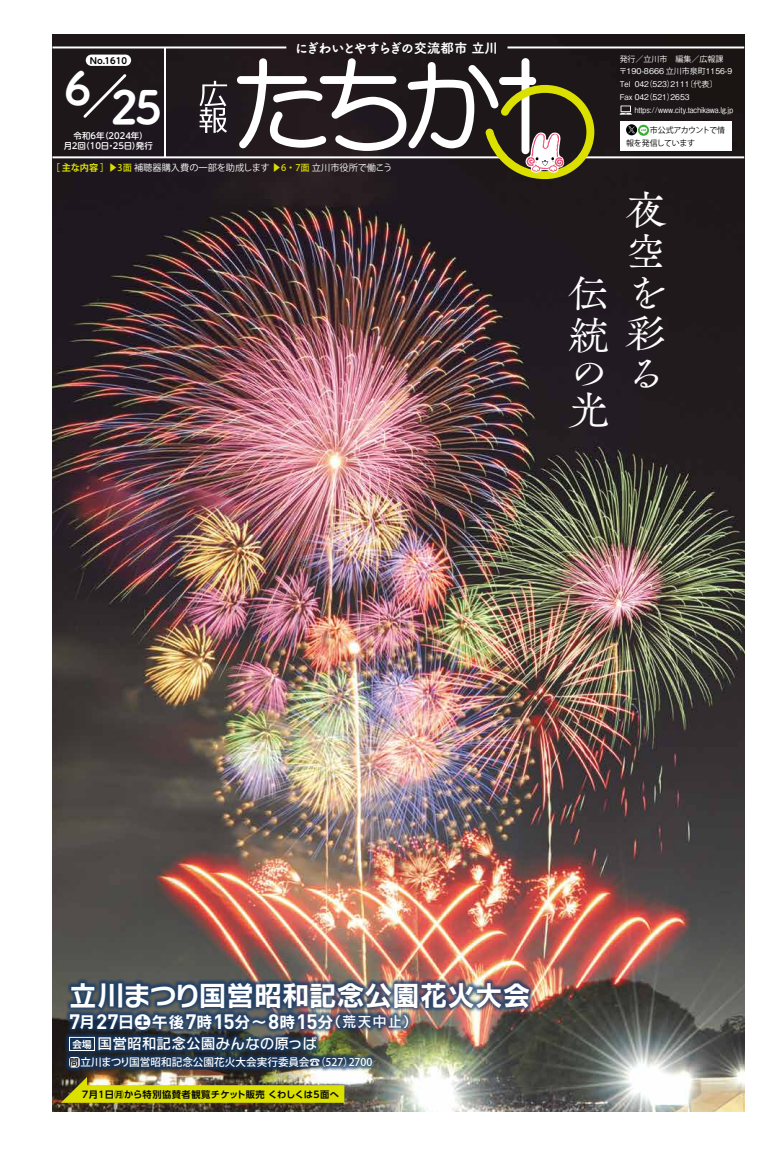
<style>
.page{position:relative;width:774px;height:1151px;background:#fff}
.page>*{position:absolute;margin:0;border:0;box-sizing:border-box;transform-origin:0 0}
.t1{font:45.4px "Tsuku A Rd Gothic Std E";color:#fff}
.t2{font:39.7px/40.6px "Tsuku C Vintage Min L Pro R";color:#fff}
.t3{font:27.6px "Rodin NTLG Pro B";color:#fff}
.t4{font:700 20.6px "DIN Pro";color:#fff}
.t5{font:15.9px "Rodin NTLG Pro B";color:#fff}
.t6{font:14.7px "Rodin NTLG Pro DB";color:#fff}
.t7{font:14.3px "Rodin NTLG Pro DB";color:#fff}
.t8{font:13.5px "Tsuku A Rd Gothic Std E";letter-spacing:-.05em;color:#fff}
.t9{font:500 10.6px "Koz Go Pro";color:#fff}
.t10{font:700 9.5px "UD Shin Go Pro De";color:#fff}
.t11{font:700 9.3px "UD Shin Go Pro De";letter-spacing:.035em;color:#050505}
.t12{font:9.2px "Koz Go Pro";color:#fff}
.t13{font:500 8.5px/10.3px "UD Shin M Go Pro";color:#fff}
.t14{font:700 8.5px "UD Shin M Go Pro De";color:#000}
.t15{font:500 8px/13.3px "Gothic BBB Pro";color:#fff;scale:.95 1}
.t16{font:500 8px "Gothic BBB Pro";color:#fff}
.t17{font:8px/12.6px "Koz Go Pro";letter-spacing:-.04em;color:#000}
.t18{font:8px "Koz Go Pro";color:#fff}
.s1{font-weight:700;color:#dbe000}
.s2{font-weight:500;color:#dbe000}
.s3{font-family:"Koz Go Pro";font-weight:400}
.s4{font-family:"DIN Pro";font-weight:700;font-size:20.6px}
.s5{font-family:"Hira Kaku Pro W6";font-weight:400;font-size:9.6px;color:#000}
</style>
<div class="page">
<img style="left:52px;top:34px;width:692px;height:1077px">
<img style="left:61px;top:1077px;width:283px;height:26px">
<hr style="left:52px;top:156px;width:449px;height:2px;background:#fff">
<div style="left:86px;top:55px;width:45px;height:11px;background:#fff;border-radius:6px"></div>
<hr style="left:164px;top:47px;width:2px;height:110px;background:#fff">
<svg style="left:81px;top:72px;width:48px;height:48px;background:#2d272a"></svg>
<hr style="left:52px;top:46px;width:234px;height:2px;background:#fff">
<hr style="left:507px;top:46px;width:237px;height:2px;background:#fff">
<hr style="left:583px;top:156px;width:161px;height:2px;background:#fff">
<svg style="left:199px;top:81px;width:28px;height:52px"></svg>
<svg style="left:239px;top:58px;width:355px;height:121px"></svg>
<svg style="left:620px;top:106px;width:12px;height:9px"></svg>
<div style="left:620px;top:121px;width:112px;height:29px;background:#fff"></div>
<svg style="left:626px;top:124px;width:11px;height:11px"></svg>
<svg style="left:638px;top:125px;width:11px;height:11px"></svg>
<svg style="left:628px;top:126px;width:19px;height:8px"></svg>
<div style="left:64px;top:978px;width:471px;height:95px;background:#10386b;opacity:.75"></div>
<div style="left:69px;top:1037px;width:26px;height:14px;border:1px solid #fff"></div>
<div style="left:69px;top:1057px;width:11px;height:10px;background:#fff;border-radius:3px"></div>
<p class="t14" style="left:90px;top:54px;width:39px">No.1610</p>
<h1 class="t1" style="left:64px;top:53px;width:29px">6</h1>
<h1 class="t1" style="left:111px;top:71px;width:53px">25</h1>
<p class="t13" style="left:77px;top:130px;width:77px;text-indent:-4px">令和6 （年 2024年(（回 10日 25日発行</p>
<p class="t13" style="left:132px;top:140px;width:10px">）</p>
<p class="t13" style="left:64px;top:140px;width:10px">月</p>
<p class="t13" style="left:71px;top:140px;width:10px">２</p>
<p class="t13" style="left:107px;top:140px;width:10px">・</p>
<h3 class="t8" style="left:295px;top:37px;width:205px">にぎわいとやすらぎの交流都市立川</h3>
<p class="t12" style="left:51px;top:162px;width:343px"><span class="s1">［主な内容］</span><span class="s2">▶ 面3</span> 補聴器購入費の一部を助成します <span class="s2">▶ ・6 面7</span> 立川市役所で働こう</p>
<p class="t18" style="left:620px;top:53px;width:105px">発行／立川市　編集／広報課</p>
<p class="t16" style="left:619px;top:65px;width:115px"><span class="s3">〒</span>190-8666 <span class="s3">立川市泉町</span>1156-9</p>
<p class="t18" style="left:686px;top:79px;width:33px">〔代表〔</p>
<p class="t15" style="left:645px;top:76px;width:48px">（523 2111</p>
<p class="t15" style="left:667px;top:76px;width:9px">）</p>
<p class="t15" style="left:635px;top:76px;width:17px">042</p>
<p class="t15" style="left:620px;top:76px;width:13px">Tel</p>
<p class="t15" style="left:645px;top:89px;width:48px">)521 2653</p>
<p class="t15" style="left:667px;top:89px;width:9px">(</p>
<p class="t15" style="left:635px;top:89px;width:105px;text-indent:-15px">Fax 042 https://www.city.tachikawa l g. j p.</p>
<p class="t17" style="left:626px;top:124px;width:101px;text-indent:24px">市公式アカウントで情報を発信しています</p>
<h2 class="t2" style="left:569px;top:274px;width:41px;line-height:41.7px">伝統</h2>
<h2 class="t2" style="left:569px;top:352px;width:41px;line-height:39.7px">の光</h2>
<h2 class="t2" style="left:626px;top:191px;width:42px;text-align:justify">夜空を彩る</h2>
<h3 class="t3" style="left:69px;top:977px;width:463px">立川まつり国営昭和記念公園花火大会</h3>
<h3 class="t7" style="left:327px;top:1012px;width:92px">（荒天中止(</h3>
<h3 class="t5" style="left:118px;top:1011px;width:96px">日土午後 時<span class="s4">7</span></h3>
<h3 class="t4" style="left:96px;top:1008px;width:24px">27</h3>
<h3 class="t5" style="left:234px;top:1011px;width:62px">分～ 時<span class="s4">8</span></h3>
<h3 class="t5" style="left:69px;top:1011px;width:28px">月<span class="s4">7</span></h3>
<h3 class="t4" style="left:213px;top:1008px;width:23px">15</h3>
<h3 class="t4" style="left:296px;top:1008px;width:23px">15</h3>
<h3 class="t5" style="left:317px;top:1011px;width:17px">分</h3>
<h3 class="t6" style="left:98px;top:1034px;width:221px">国営昭和記念公園みんなの原っぱ</h3>
<p class="t10" style="left:72px;top:1036px;width:21px">会場</p>
<h3 class="t9" style="left:70px;top:1056px;width:286px"><span class="s5">問</span>立川まつり国営昭和記念公園花火大会実行委員会 )☎ 527(</h3>
<h3 class="t9" style="left:349px;top:1056px;width:25px">2700</h3>
<p class="t11" style="left:82px;top:1087px;width:258px">7月１日㈪から特別協賛者観覧チケット販売くわしくは5面へ</p>
</div>
